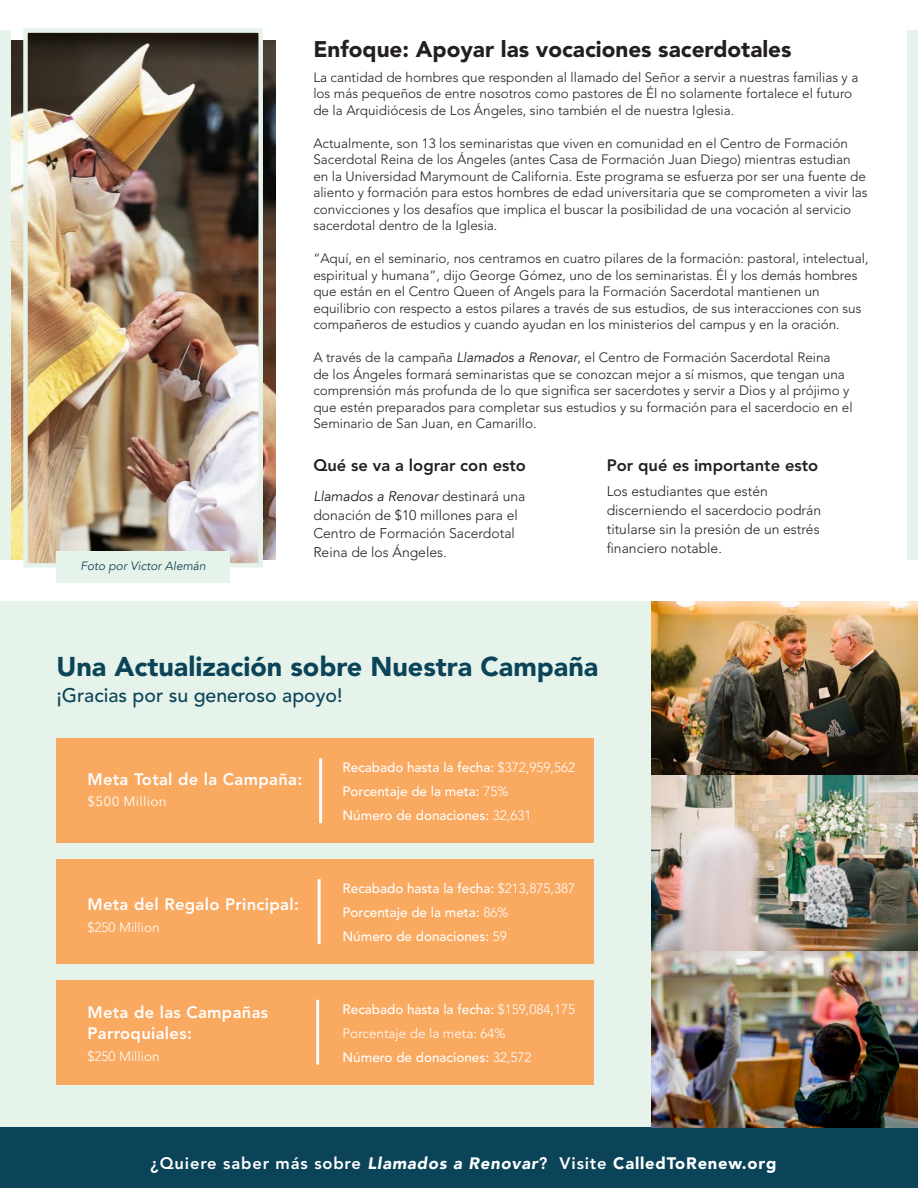
<style>
.page{position:relative;width:918px;height:1188px;background:#fff}
.page>*{position:absolute;margin:0;border:0;box-sizing:border-box;transform-origin:0 0}
.Campaign_Update_-_He{font:900 27px "Avenir LT Std";color:#0b4458}
.t1{font:900 22.5px "Avenir LT Std";color:#231f20}
.Campaign_Update_-_Su{font:500 19.5px "Avenir LT Std";color:#0b4458}
.Website_Link{font:800 16.5px "Avenir LT Std";letter-spacing:.02em;color:#fff}
.Website_Link-2{font:800 16.5px "Avenir LT Std";letter-spacing:.05em;color:#fff}
.t2{font:800 16.5px "Avenir LT Std";color:#231f20}
.t3{font:300 13.95px/18.8px "Avenir LT Std";color:#231f20}
.t4{font:300 13.5px/16.5px "Avenir LT Std";color:#231f20}
.Campaign_Detail_-_Nu{font:500 13.5px/24px "Avenir LT Std";color:#fff}
.Campaign_Detail_-_Nu-2{font:300 13.5px "Avenir LT Std";color:#fff}
.t5{font:13.5px "Avenir Next";letter-spacing:.02em;color:#fff}
.t6{font:italic 12px "Avenir LT";color:#194456}
.s1{font-family:"Avenir LT";font-weight:400;font-style:italic}
.s2{font-weight:300}
.s3{font-family:"Avenir";font-weight:900;font-style:italic}
.s4{font-weight:900}
</style>
<div class="page">
<img style="left:10px;top:40px;width:265px;height:520px">
<div style="left:0;top:601px;width:918px;height:581px;background:#e6f3ea"></div>
<div style="left:0;top:1128px;width:918px;height:60px;background:#0b4458"></div>
<div style="left:56px;top:980px;width:538px;height:105px;background:#f9a960"></div>
<img style="left:651px;top:601px;width:267px;height:174px">
<div style="left:0;top:31px;width:10px;height:529px;background:#e6f3ea"></div>
<img style="left:651px;top:775px;width:267px;height:176px">
<img style="left:651px;top:951px;width:267px;height:177px">
<div style="left:908px;top:31px;width:10px;height:529px;background:#e6f3ea"></div>
<img style="left:28px;top:33px;width:230px;height:530px">
<div style="left:23px;top:28px;width:240px;height:540px;border:4px solid #e6f3ea"></div>
<div style="left:56px;top:551px;width:174px;height:32px;background:#e6f3ea"></div>
<div style="left:56px;top:738px;width:538px;height:105px;background:#f9a960"></div>
<div style="left:56px;top:859px;width:538px;height:105px;background:#f9a960"></div>
<hr style="left:319px;top:758px;width:3px;height:65px;background:#fff">
<hr style="left:318px;top:879px;width:3px;height:65px;background:#fff">
<hr style="left:316px;top:1000px;width:3px;height:65px;background:#fff">
<p class="t6" style="left:80px;top:559px;width:127px">Foto por Victor Alemán</p>
<p class="t1" style="left:313px;top:36px;width:480px">Enfoque: Apoyar las vocaciones sacerdotales</p>
<p class="t4" style="left:313px;top:69px;width:547px">La cantidad de hombres que responden al llamado del Señor a servir a nuestras familias y a los más pequeños de entre nosotros como pastores de Él no solamente fortalece el futuro de la Arquidiócesis de Los Ángeles, sino también el de nuestra Iglesia.</p>
<p class="t4" style="left:313px;top:135px;width:556px">Actualmente, son 13 los seminaristas que viven en comunidad en el Centro de Formación Sacerdotal Reina de los Ángeles (antes Casa de Formación Juan Diego) mientras estudian en la Universidad Marymount de California. Este programa se esfuerza por ser una fuente de aliento y formación para estos hombres de edad universitaria que se comprometen a vivir las convicciones y los desafíos que implica el buscar la posibilidad de una vocación al servicio sacerdotal dentro de la Iglesia.</p>
<p class="t4" style="left:313px;top:250px;width:557px">“Aquí, en el seminario, nos centramos en cuatro pilares de la formación: pastoral, intelectual, espiritual y humana”, dijo George Gómez, uno de los seminaristas. Él y los demás hombres que están en el Centro Queen of Angels para la Formación Sacerdotal mantienen un equilibrio con respecto a estos pilares a través de sus estudios, de sus interacciones con sus compañeros de estudios y cuando ayudan en los ministerios del campus y en la oración.</p>
<p class="t4" style="left:313px;top:349px;width:541px">A través de la campaña <span class="s1">Llamados a Renovar</span>, el Centro de Formación Sacerdotal Reina<br>de los Ángeles formará seminaristas que se conozcan mejor a sí mismos, que tengan una comprensión más profunda de lo que significa ser sacerdotes y servir a Dios y al prójimo y que estén preparados para completar sus estudios y su formación para el sacerdocio en el Seminario de San Juan, en Camarillo.</p>
<p class="t2" style="left:313px;top:455px;width:214px">Qué se va a lograr con esto</p>
<p class="t3" style="left:313px;top:487px;width:214px"><span class="s1">Llamados a Renovar</span> destinará una donación de $10 millones para el<br>Centro de Formación Sacerdotal<br>Reina de los Ángeles.</p>
<p class="t2" style="left:607px;top:455px;width:213px">Por qué es importante esto</p>
<p class="t3" style="left:607px;top:482px;width:216px">Los estudiantes que estén discerniendo el sacerdocio podrán titularse sin la presión de un estrés financiero notable.</p>
<p class="Campaign_Update_-_He" style="left:56px;top:650px;width:543px">Una Actualización sobre Nuestra Campaña</p>
<p class="Campaign_Update_-_Su" style="left:56px;top:684px;width:288px">¡Gracias por su generoso apoyo!</p>
<p class="Website_Link" style="left:87px;top:770px;width:216px">Meta Total de la Campaña:</p>
<p class="t5" style="left:87px;top:790px;width:81px">$500 Million</p>
<p class="Website_Link" style="left:87px;top:894px;width:213px">Meta del Regalo Principal:</p>
<p class="Campaign_Detail_-_Nu-2" style="left:87px;top:920px;width:74px">$250 Million</p>
<p class="Website_Link" style="left:87px;top:1002px;width:182px">Meta de las Campañas</p>
<p class="Website_Link" style="left:87px;top:1023px;width:106px">Parroquiales:</p>
<p class="Campaign_Detail_-_Nu-2" style="left:87px;top:1048px;width:74px">$250 Million</p>
<p class="Campaign_Detail_-_Nu" style="left:343px;top:756px;width:234px">Recabado hasta la fecha: <span class="s2">$372,959,562</span></p>
<p class="Campaign_Detail_-_Nu" style="left:343px;top:780px;width:167px">Porcentaje de la meta: <span class="s2">75%</span></p>
<p class="Campaign_Detail_-_Nu" style="left:343px;top:804px;width:190px">Número de donaciones: <span class="s2">32,631</span></p>
<p class="Campaign_Detail_-_Nu" style="left:343px;top:877px;width:234px">Recabado hasta la fecha: <span class="s2">$213,875,387<br></span>Porcentaje de la meta: <span class="s2">86%</span></p>
<p class="Campaign_Detail_-_Nu" style="left:343px;top:925px;width:166px">Número de donaciones: <span class="s2">59</span></p>
<p class="Campaign_Detail_-_Nu" style="left:343px;top:997px;width:234px">Recabado hasta la fecha: <span class="s2">$159,084,175</span></p>
<p class="Campaign_Detail_-_Nu-2" style="left:343px;top:1025px;width:164px">Porcentaje de la meta: 64%</p>
<p class="Campaign_Detail_-_Nu" style="left:343px;top:1045px;width:190px">Número de donaciones: <span class="s2">32,572</span></p>
<p class="Website_Link-2" style="left:150px;top:1153px;width:628px">¿Quiere saber más sobre <span class="s3">Llamados a Renovar</span>? Visite <span class="s4">CalledToRenew.org</span></p>
</div>
